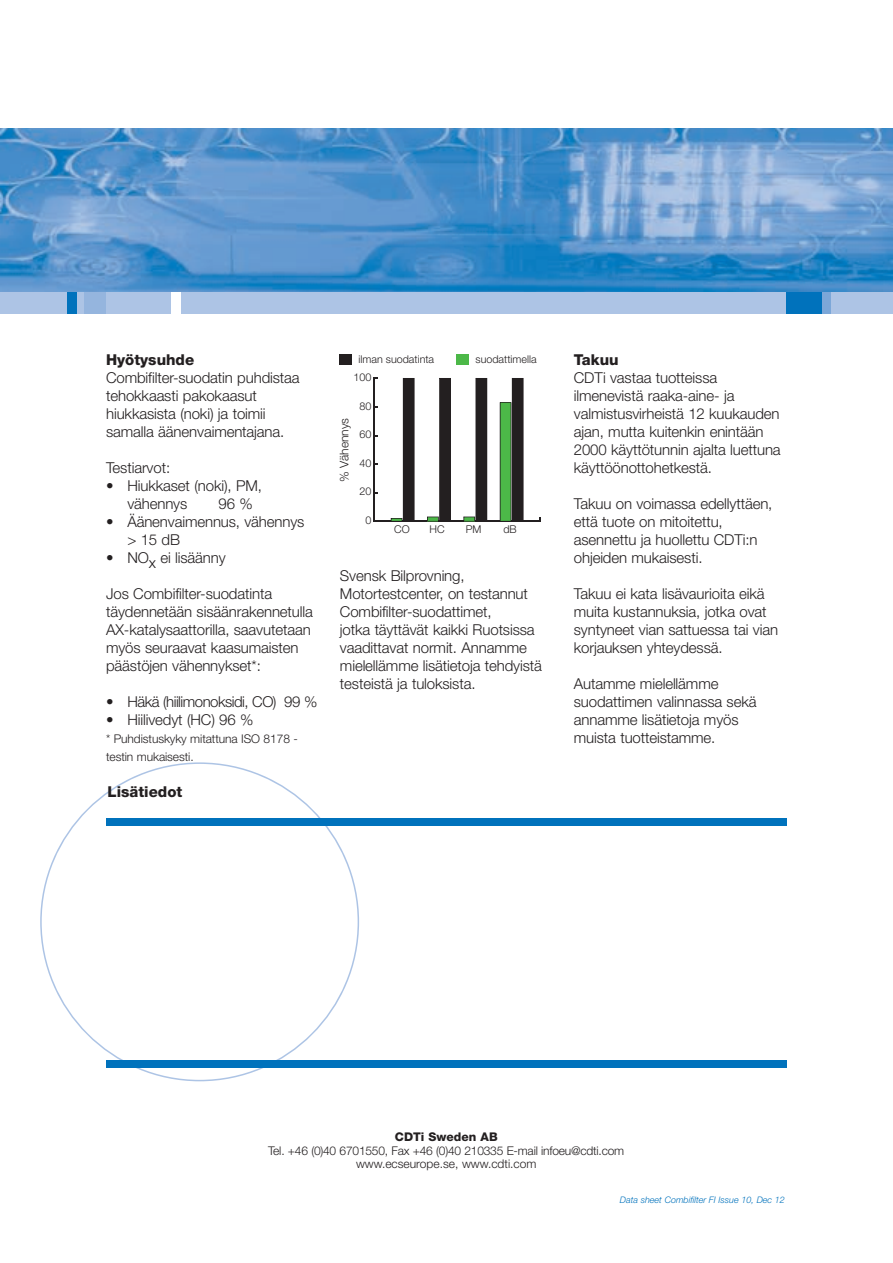
<style>
.page{position:relative;width:893px;height:1263px;background:#fff}
.page>*{position:absolute;margin:0;border:0;box-sizing:border-box;transform-origin:0 0}
.t1{font:300 15px/18px "Helvetica Neue";letter-spacing:-.01em;color:#231f20}
.t2{font:300 15px "Helvetica Neue";letter-spacing:-.035em;color:#231f20}
.t3{font:800 15px "Helvetica Neue";color:#231f20}
.t4{font:300 12px/18px "Helvetica Neue";letter-spacing:-.01em;color:#231f20}
.t5{font:800 12px "Helvetica Neue";color:#231f20}
.t6{font:300 10.8px "Helvetica Neue";color:#231f20}
.t7{font:italic 300 9px "Helvetica Neue";color:#0072bc}
</style>
<div class="page">
<svg style="left:0;top:128px;width:893px;height:164px;background:#5695cc"></svg>
<svg style="left:40px;top:762px;width:319px;height:319px"></svg>
<div style="left:106px;top:818px;width:680px;height:7px;background:#0072bc"></div>
<div style="left:106px;top:1060px;width:680px;height:8px;background:#0072bc"></div>
<div style="left:0;top:292px;width:893px;height:21px;background:#adc4e5"></div>
<div style="left:804px;top:292px;width:26px;height:21px;background:#7ca7d8"></div>
<div style="left:786px;top:292px;width:36px;height:21px;background:#0072bc"></div>
<div style="left:85px;top:292px;width:21px;height:21px;background:#95b5de"></div>
<div style="left:68px;top:292px;width:9px;height:21px;background:#0072bc"></div>
<div style="left:171px;top:292px;width:10px;height:21px;background:#fff"></div>
<hr style="left:374px;top:520px;width:166px;height:2px;background:#231f20">
<hr style="left:373px;top:378px;width:2px;height:143px;background:#231f20">
<svg style="left:500px;top:378px;width:24px;height:143px;background:#4a6e47"></svg>
<svg style="left:427px;top:378px;width:60px;height:144px"></svg>
<svg style="left:391px;top:378px;width:24px;height:143px"></svg>
<div style="left:339px;top:354px;width:12px;height:11px;background:#231f20"></div>
<div style="left:456px;top:354px;width:12px;height:11px;background:#4cb848"></div>
<p class="t3" style="left:106px;top:354px;width:90px">Hyötysuhde</p>
<p class="t1" style="left:106px;top:370px;width:195px">Combifilter-suodatin puhdistaa tehokkaasti pakokaasut hiukkasista (noki) ja toimii samalla äänenvaimentajana.</p>
<p class="t1" style="left:106px;top:460px;width:66px">Testiarvot:</p>
<p class="t1" style="left:127px;top:478px;width:136px;text-indent:-21px">• Hiukkaset (noki), PM, vähennys</p>
<p class="t1" style="left:219px;top:496px;width:36px">96 %</p>
<p class="t1" style="left:127px;top:514px;width:179px;text-indent:-21px">• Äänenvaimennus, vähennys &gt; 15 dB</p>
<p class="t1" style="left:106px;top:550px;width:121px">• NOx ei lisäänny</p>
<p class="t1" style="left:106px;top:586px;width:208px">Jos Combifilter-suodatinta täydennetään sisäänrakennetulla<br>AX-katalysaattorilla, saavutetaan myös seuraavat kaasumaisten päästöjen vähennykset*:</p>
<p class="t2" style="left:106px;top:696px;width:213px">• Häkä (hiilimonoksidi, CO) 99 %</p>
<p class="t1" style="left:106px;top:712px;width:149px">• Hiilivedyt (HC) 96 %</p>
<p class="t4" style="left:106px;top:731px;width:193px">* Puhdistuskyky mitattuna ISO 8178 - testin mukaisesti.</p>
<p class="t3" style="left:108px;top:786px;width:76px">Lisätiedot</p>
<p class="t6" style="left:359px;top:356px;width:77px">ilman suodatinta</p>
<p class="t6" style="left:353px;top:373px;width:19px">100</p>
<p class="t4" style="left:336px;top:482px;width:66px;rotate:-90deg">% Vähennys</p>
<p class="t6" style="left:359px;top:402px;width:13px">80</p>
<p class="t6" style="left:359px;top:430px;width:13px">60</p>
<p class="t6" style="left:359px;top:459px;width:13px">40</p>
<p class="t6" style="left:359px;top:488px;width:13px">20</p>
<p class="t6" style="left:476px;top:356px;width:63px">suodattimella</p>
<p class="t6" style="left:365px;top:516px;width:7px">0</p>
<p class="t6" style="left:394px;top:525px;width:17px">CO</p>
<p class="t6" style="left:429px;top:525px;width:17px">HC</p>
<p class="t6" style="left:466px;top:525px;width:17px">PM</p>
<p class="t6" style="left:503px;top:525px;width:15px">dB</p>
<p class="t1" style="left:340px;top:568px;width:203px">Svensk Bilprovning,<br>Motortestcenter, on testannut<br>Combifilter-suodattimet,<br>jotka täyttävät kaikki Ruotsissa vaadittavat normit. Annamme mielellämme lisätietoja tehdyistä testeistä ja tuloksista.</p>
<p class="t3" style="left:574px;top:354px;width:46px">Takuu</p>
<p class="t1" style="left:574px;top:370px;width:208px">CDTi vastaa tuotteissa ilmenevistä raaka-aine- ja valmistusvirheistä 12 kuukauden ajan, mutta kuitenkin enintään<br>2000 käyttötunnin ajalta luettuna käyttöönottohetkestä.</p>
<p class="t1" style="left:574px;top:496px;width:200px">Takuu on voimassa edellyttäen, että tuote on mitoitettu, asennettu ja huollettu CDTi:n ohjeiden mukaisesti.</p>
<p class="t1" style="left:574px;top:586px;width:206px">Takuu ei kata lisävaurioita eikä muita kustannuksia, jotka ovat syntyneet vian sattuessa tai vian korjauksen yhteydessä.</p>
<p class="t1" style="left:574px;top:676px;width:184px">Autamme mielellämme suodattimen valinnassa sekä annamme lisätietoja myös muista tuotteistamme.</p>
<p class="t5" style="left:395px;top:1132px;width:104px">CDTi Sweden AB</p>
<p class="t4" style="left:268px;top:1145px;width:357px;line-height:13.5px;text-align:center">Tel. +46 (0)40 6701550, Fax +46 (0)40 210335 E-mail infoeu@cdti.com www.ecseurope.se, www.cdti.com</p>
<p class="t7" style="left:620px;top:1197px;width:167px">Data sheet Combifilter FI Issue 10, Dec 12</p>
</div>
